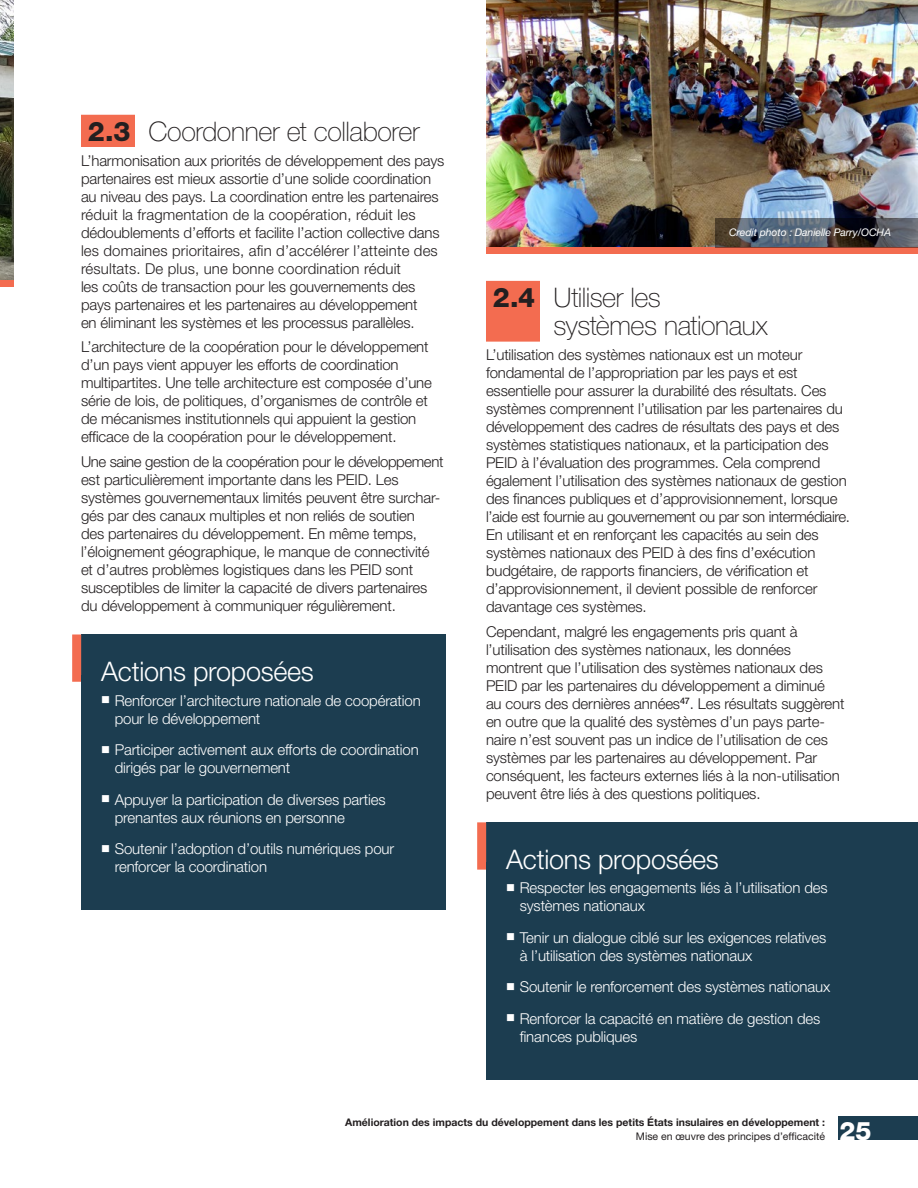
<style>
.page{position:relative;width:918px;height:1188px;background:#fff}
.page>*{position:absolute;margin:0;border:0;box-sizing:border-box;transform-origin:0 0}
.t1{font:100 27px/28.5px "Helvetica Neue LT Std";letter-spacing:-.015em;color:#231f20}
.t2{font:300 27px "Helvetica Neue LT Std";letter-spacing:-.01em;color:#fff}
.t3{font:800 25.5px "Helvetica Neue LT Std";color:#fff}
.t4{font:300 15px/18px "Helvetica Neue LT Std";letter-spacing:-.01em;color:#231f20}
.t5{font:300 15px/18px "Helvetica Neue LT Std";letter-spacing:-.01em;color:#fff}
.t6{font:700 10.5px "Helvetica Neue LT Std";color:#231f20}
.t7{font:10.5px "Helvetica Neue LT Std";color:#231f20}
.t8{font:italic 10.5px "Helvetica Neue LT Std";letter-spacing:-.01em;color:#fff}
.s1{font-weight:800}
</style>
<div class="page">
<img style="left:0;top:0;width:14px;height:280px">
<div style="left:0;top:280px;width:14px;height:7px;background:#f36c50"></div>
<div style="left:81px;top:115px;width:54px;height:32px;background:#f36c50"></div>
<div style="left:81px;top:634px;width:365px;height:54px;background:#1c3d50"></div>
<div style="left:72px;top:634px;width:9px;height:48px;background:#f36c50"></div>
<div style="left:81px;top:675px;width:365px;height:87px;background:#1c3d50"></div>
<div style="left:81px;top:724px;width:365px;height:87px;background:#1c3d50"></div>
<div style="left:81px;top:774px;width:365px;height:87px;background:#1c3d50"></div>
<div style="left:81px;top:823px;width:365px;height:87px;background:#1c3d50"></div>
<div style="left:486px;top:281px;width:54px;height:61px;background:#f36c50"></div>
<div style="left:486px;top:822px;width:432px;height:54px;background:#1c3d50"></div>
<div style="left:477px;top:822px;width:9px;height:48px;background:#f36c50"></div>
<div style="left:486px;top:862px;width:432px;height:87px;background:#1c3d50"></div>
<div style="left:486px;top:912px;width:432px;height:87px;background:#1c3d50"></div>
<div style="left:486px;top:993px;width:432px;height:87px;background:#1c3d50"></div>
<img style="left:486px;top:0;width:432px;height:247px">
<div style="left:486px;top:247px;width:432px;height:7px;background:#f36c50"></div>
<svg style="left:716px;top:218px;width:202px;height:29px;background:#4b4f56"></svg>
<div style="left:839px;top:1116px;width:79px;height:24px;background:#1c3d50"></div>
<h1 class="t1" style="left:88px;top:117px;width:333px"><span class="s1">2.3</span> Coordonner et collaborer</h1>
<p class="t4" style="left:81px;top:151px;width:365px">L’harmonisation aux priorités de développement des pays partenaires est mieux assortie d’une solide coordination au niveau des pays. La coordination entre les partenaires réduit la fragmentation de la coopération, réduit les dédoublements d’efforts et facilite l’action collective dans les domaines prioritaires, afin d’accélérer l’atteinte des résultats. De plus, une bonne coordination réduit<br>les coûts de transaction pour les gouvernements des pays partenaires et les partenaires au développement<br>en éliminant les systèmes et les processus parallèles.</p>
<p class="t4" style="left:81px;top:338px;width:352px">L’architecture de la coopération pour le développement d’un pays vient appuyer les efforts de coordination multipartites. Une telle architecture est composée d’une série de lois, de politiques, d’organismes de contrôle et de mécanismes institutionnels qui appuient la gestion efficace de la coopération pour le développement.</p>
<p class="t4" style="left:81px;top:452px;width:364px">Une saine gestion de la coopération pour le développement est particulièrement importante dans les PEID. Les systèmes gouvernementaux limités peuvent être surchar&shy;gés par des canaux multiples et non reliés de soutien<br>des partenaires du développement. En même temps, l’éloignement géographique, le manque de connectivité et d’autres problèmes logistiques dans les PEID sont susceptibles de limiter la capacité de divers partenaires du développement à communiquer régulièrement.</p>
<h1 class="t2" style="left:101px;top:655px;width:214px">Actions proposées</h1>
<p class="t5" style="left:115px;top:691px;width:308px">Renforcer l’architecture nationale de coopération pour le développement</p>
<p class="t5" style="left:115px;top:740px;width:306px">Participer activement aux efforts de coordination dirigés par le gouvernement</p>
<p class="t5" style="left:115px;top:790px;width:272px">Appuyer la participation de diverses parties prenantes aux réunions en personne</p>
<p class="t5" style="left:115px;top:839px;width:281px">Soutenir l’adoption d’outils numériques pour renforcer la coordination</p>
<p class="t8" style="left:729px;top:226px;width:164px">Credit photo : Danielle Parry/OCHA</p>
<h1 class="t1" style="left:554px;top:283px;width:216px;text-indent:-61px"><span class="s1">2.4</span> Utiliser les systèmes nationaux</h1>
<p class="t4" style="left:486px;top:346px;width:366px">L’utilisation des systèmes nationaux est un moteur fondamental de l’appropriation par les pays et est essentielle pour assurer la durabilité des résultats. Ces systèmes comprennent l’utilisation par les partenaires du développement des cadres de résultats des pays et des systèmes statistiques nationaux, et la participation des PEID à l’évaluation des programmes. Cela comprend également l’utilisation des systèmes nationaux de gestion des finances publiques et d’approvisionnement, lorsque l’aide est fournie au gouvernement ou par son intermédiaire.<br>En utilisant et en renforçant les capacités au sein des systèmes nationaux des PEID à des fins d’exécution budgétaire, de rapports financiers, de vérification et d’approvisionnement, il devient possible de renforcer davantage ces systèmes.</p>
<p class="t4" style="left:486px;top:622px;width:360px">Cependant, malgré les engagements pris quant à l’utilisation des systèmes nationaux, les données montrent que l’utilisation des systèmes nationaux des PEID par les partenaires du développement a diminué<br>au cours des dernières années<sup>47</sup>. Les résultats suggèrent en outre que la qualité des systèmes d’un pays parte&shy;naire n’est souvent pas un indice de l’utilisation de ces systèmes par les partenaires au développement. Par conséquent, les facteurs externes liés à la non-utilisation peuvent être liés à des questions politiques.</p>
<h1 class="t2" style="left:506px;top:843px;width:214px">Actions proposées</h1>
<p class="t5" style="left:520px;top:879px;width:309px">Respecter les engagements liés à l’utilisation des systèmes nationaux</p>
<p class="t5" style="left:520px;top:928px;width:308px">Tenir un dialogue ciblé sur les exigences relatives à l’utilisation des systèmes nationaux</p>
<p class="t5" style="left:520px;top:971px;width:312px;line-height:31.5px">Soutenir le renforcement des systèmes nationaux<br>Renforcer la capacité en matière de gestion des</p>
<p class="t5" style="left:520px;top:1027px;width:119px">finances publiques</p>
<p class="t6" style="left:345px;top:1116px;width:481px">Amélioration des impacts du développement dans les petits États insulaires en développement :</p>
<p class="t7" style="left:636px;top:1130px;width:191px">Mise en œuvre des principes d’efficacité</p>
<h2 class="t3" style="left:839px;top:1116px;width:34px">25</h2>
</div>
